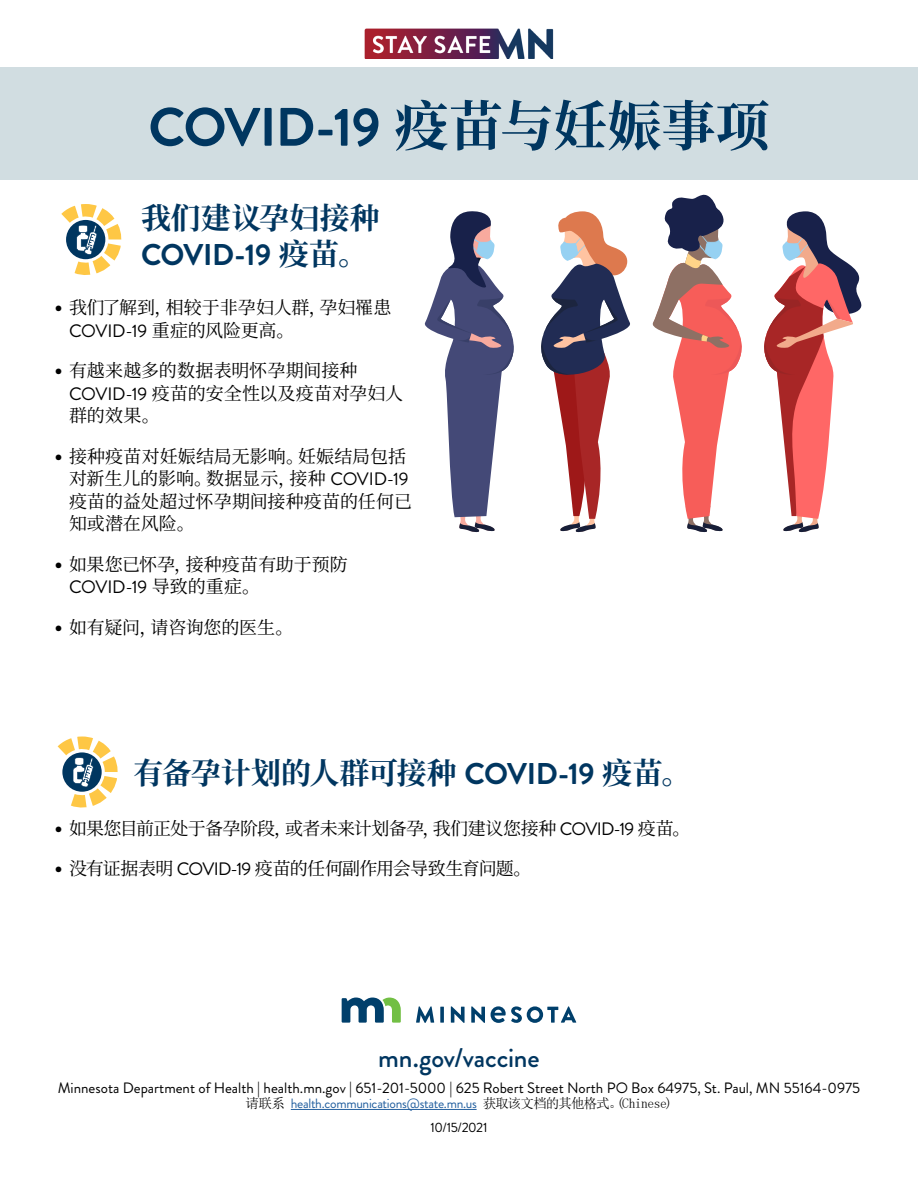
<style>
.page{position:relative;width:918px;height:1188px;background:#fff}
.page>*{position:absolute;margin:0;border:0;box-sizing:border-box;transform-origin:0 0}
.t1{font:700 54px "Brandon Grotesque";letter-spacing:-.02em;color:#003660}
.t2{font:700 30px/36px "Source Han Serif SC";color:#003660}
.mn_gov_vaccine{font:500 27px "Brandon Grotesque";letter-spacing:-.01em;color:#003660}
.t3{font:18px/22.5px "Source Han Serif SC";letter-spacing:-.01em;color:#000}
.t4{font:18px/22.5px "Source Han Serif SC";letter-spacing:.01em;color:#000}
.t5{font:18px "Source Han Serif SC";letter-spacing:-.035em;color:#000}
.t6{font:18px "Source Han Serif SC";letter-spacing:-.04em;color:#000}
.t7{font:15px "Brandon Grotesque";color:#000}
.t8{font:13.5px "Brandon Grotesque";letter-spacing:-.02em;color:#215e9e}
.t9{font:13.5px "Brandon Grotesque";letter-spacing:-.025em;color:#000}
.s1{font-family:"Source Han Serif SC"}
.s2{font-family:"Brandon Grotesque"}
.s3{font-family:"Calibri"}
.s4{font-family:"Sim Sun";color:#000}
</style>
<div class="page">
<svg style="left:342px;top:998px;width:59px;height:25px"></svg>
<svg style="left:416px;top:1006px;width:18px;height:17px"></svg>
<svg style="left:440px;top:1007px;width:4px;height:16px"></svg>
<svg style="left:451px;top:1006px;width:14px;height:17px"></svg>
<svg style="left:471px;top:1006px;width:14px;height:17px"></svg>
<svg style="left:491px;top:1006px;width:85px;height:17px"></svg>
<hr style="left:291px;top:1109px;width:186px;height:1px;background:#215e9e">
<div style="left:0;top:67px;width:918px;height:113px;background:#d1dde1"></div>
<img style="left:364px;top:29px;width:190px;height:29px">
<svg style="left:57px;top:736px;width:61px;height:72px"></svg>
<svg style="left:61px;top:204px;width:61px;height:71px"></svg>
<svg style="left:541px;top:211px;width:89px;height:321px"></svg>
<svg style="left:424px;top:211px;width:90px;height:321px"></svg>
<svg style="left:652px;top:194px;width:210px;height:338px"></svg>
<h1 class="t1" style="left:148px;top:89px;width:623px">COVID-19 <span class="s1">疫苗与妊娠事项</span></h1>
<h2 class="t2" style="left:141px;top:200px;width:240px">我们建议孕妇接种<br><span class="s2">COVID-19</span> 疫苗。</h2>
<p class="t3" style="left:69px;top:297px;width:324px;text-indent:-15px"><span class="s3">•</span> 我们了解到，相较于非孕妇人群，孕妇罹患<br><span class="s2">COVID-19</span> 重症的风险更高。</p>
<p class="t4" style="left:69px;top:360px;width:336px;text-indent:-15px"><span class="s3">•</span> 有越来越多的数据表明怀孕期间接种<br><span class="s2">COVID-19</span> 疫苗的安全性以及疫苗对孕妇人群的效果。</p>
<p class="t3" style="left:69px;top:445px;width:345px;text-indent:-15px"><span class="s3">•</span> 接种疫苗对妊娠结局无影响。妊娠结局包括对新生儿的影响。数据显示，接种 <span class="s2">COVID-19</span>疫苗的益处超过怀孕期间接种疫苗的任何已知或潜在风险。</p>
<p class="t4" style="left:69px;top:553px;width:280px;text-indent:-15px"><span class="s3">•</span> 如果您已怀孕，接种疫苗有助于预防<br><span class="s2">COVID-19</span> 导致的重症。</p>
<p class="t3" style="left:54px;top:616px;width:241px"><span class="s3">•</span> 如有疑问，请咨询您的医生。</p>
<h2 class="t2" style="left:134px;top:755px;width:559px">有备孕计划的人群可接种 <span class="s2">COVID-19</span> 疫苗。</h2>
<p class="t5" style="left:54px;top:818px;width:638px"><span class="s3">•</span> 如果您目前正处于备孕阶段，或者未来计划备孕，我们建议您接种 <span class="s2">COVID-19</span> 疫苗。</p>
<p class="t6" style="left:54px;top:858px;width:479px"><span class="s3">•</span> 没有证据表明 <span class="s2">COVID-19</span> 疫苗的任何副作用会导致生育问题。</p>
<p class="mn_gov_vaccine" style="left:378px;top:1039px;width:163px">mn.gov/vaccine</p>
<p class="t7" style="left:58px;top:1078px;width:804px">Minnesota Department of Health | health.mn.gov | 651-201-5000 | 625 Robert Street North PO Box 64975, St. Paul, MN 55164-0975</p>
<p class="t8" style="left:246px;top:1094px;width:428px"><span class="s4">请联系</span> health.communications@state.mn.us <span class="s4">获取该文档的其他格式。(Chinese)</span></p>
<p class="t9" style="left:431px;top:1118px;width:58px">10/15/2021</p>
</div>
